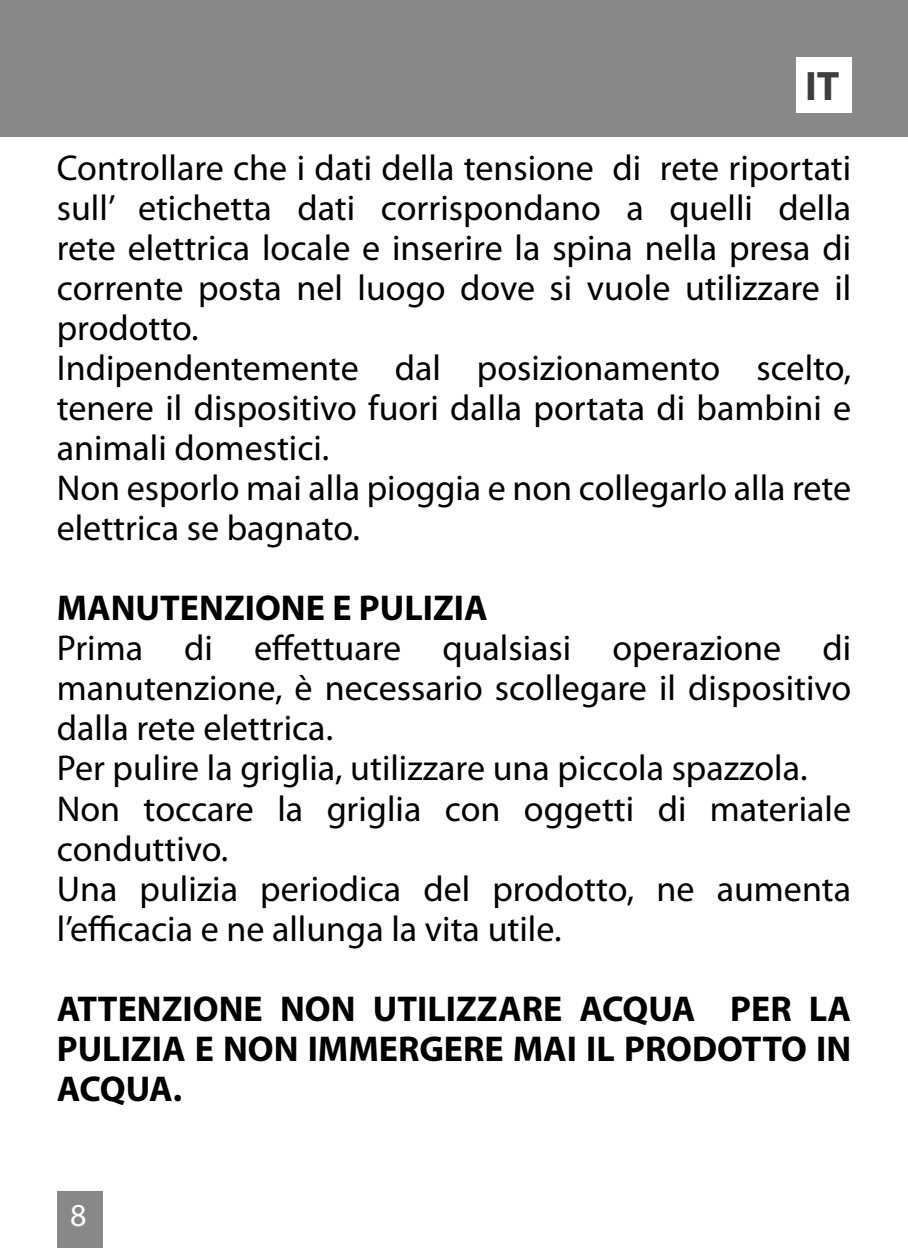
<style>
.page{position:relative;width:908px;height:1248px;background:#fff}
.page>*{position:absolute;margin:0;border:0;box-sizing:border-box;transform-origin:0 0}
.t1{font:700 41.2px "Myriad Pro";color:#3e3d40}
.t2{font:36px/40px "Myriad Pro";color:#000}
.t3{font:700 36px/40px "Myriad Pro";color:#000;text-align:justify}
.t4{font:32px "Myriad Pro";color:#fff}
</style>
<div class="page">
<div style="left:0;top:0;width:907px;height:137px;background:#87888a"></div>
<div style="left:795px;top:57px;width:55px;height:55px;background:#fff"></div>
<div style="left:57px;top:1191px;width:45px;height:56px;background:#87888a"></div>
<p class="t1" style="left:804px;top:59px;width:36px">IT</p>
<p class="t2" style="left:57px;top:147px;width:795px">Controllare che i dati della tensione di rete riportati sull’ etichetta dati corrispondano a quelli della rete elettrica locale e inserire la spina nella presa di corrente posta nel luogo dove si vuole utilizzare il prodotto.<br>Indipendentemente dal posizionamento scelto, tenere il dispositivo fuori dalla portata di bambini e animali domestici.<br>Non esporlo mai alla pioggia e non collegarlo alla rete elettrica se bagnato.</p>
<p class="t3" style="left:57px;top:587px;width:432px">MANUTENZIONE E PULIZIA</p>
<p class="t2" style="left:57px;top:627px;width:795px">Prima di effettuare qualsiasi operazione di manutenzione, è necessario scollegare il dispositivo dalla rete elettrica.<br>Per pulire la griglia, utilizzare una piccola spazzola.<br>Non toccare la griglia con oggetti di materiale conduttivo.<br>Una pulizia periodica del prodotto, ne aumenta l’efficacia e ne allunga la vita utile.</p>
<p class="t3" style="left:57px;top:987px;width:795px">ATTENZIONE NON UTILIZZARE ACQUA PER LA PULIZIA E NON IMMERGERE MAI IL PRODOTTO IN ACQUA.</p>
<p class="t4" style="left:70px;top:1194px;width:18px">8</p>
</div>
